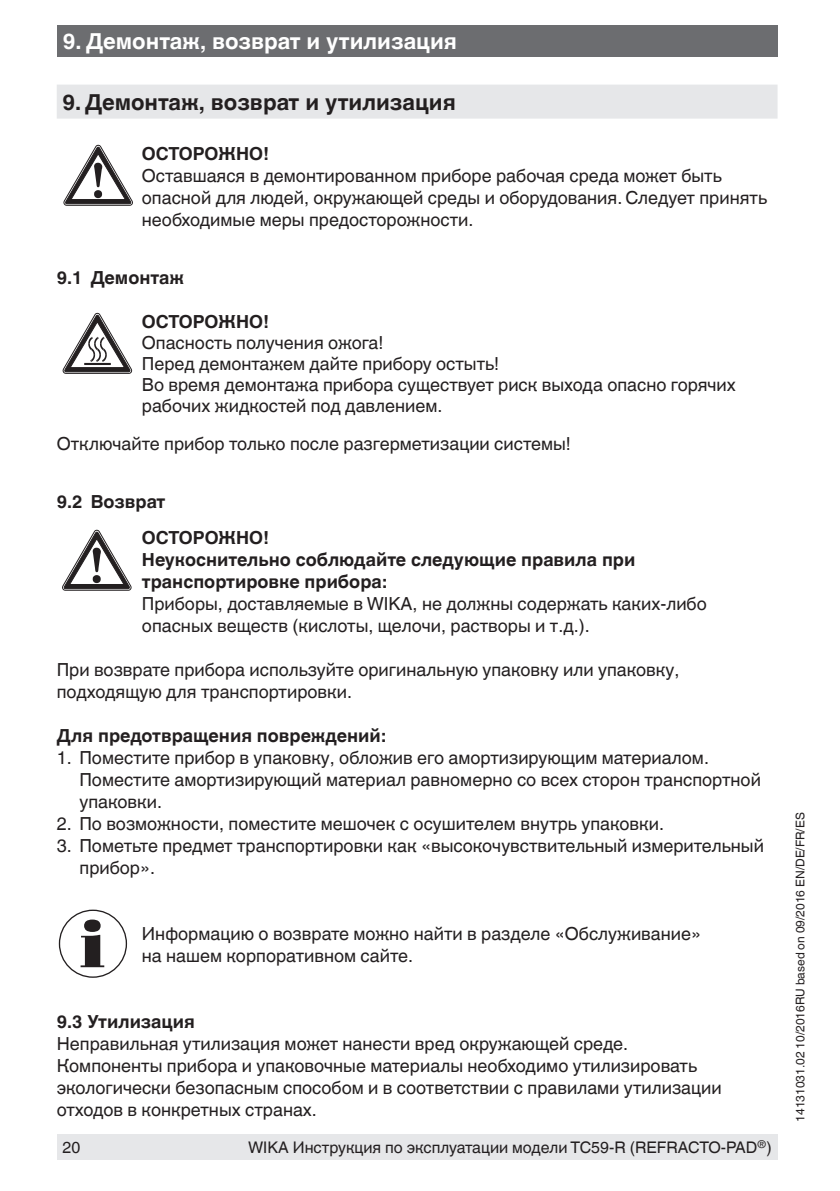
<style>
.page{position:relative;width:840px;height:1191px;background:#fff}
.page>*{position:absolute;margin:0;border:0;box-sizing:border-box;transform-origin:0 0}
.t1{font:700 22px "Helvetica World";color:#fff}
.t2{font:700 22px "Helvetica World";color:#231f20}
.t3{font:18px/22px "Helvetica World";color:#231f20}
.t4{font:700 18px/36px "Helvetica World";color:#231f20}
.t5{font:16px "Helvetica World";color:#231f20}
.t6{font:12px "Helvetica World";color:#231f20}
</style>
<div class="page">
<div style="left:57px;top:26px;width:720px;height:31px;background:#6c6d70"></div>
<div style="left:57px;top:1134px;width:720px;height:25px;background:#e6e7e9"></div>
<div style="left:57px;top:85px;width:720px;height:34px;background:#e6e7e9"></div>
<svg style="left:64px;top:145px;width:68px;height:60px"></svg>
<svg style="left:63px;top:313px;width:69px;height:60px"></svg>
<svg style="left:62px;top:530px;width:69px;height:60px"></svg>
<svg style="left:80px;top:919px;width:24px;height:48px"></svg>
<div style="left:59px;top:909px;width:68px;height:68px;border:1px solid #231f20;border-radius:50%"></div>
<p class="t1" style="left:63px;top:29px;width:395px">9. Демонтаж, возврат и утилизация</p>
<p class="t2" style="left:62px;top:90px;width:395px">9. Демонтаж, возврат и утилизация</p>
<p class="t4" style="left:142px;top:136px;width:129px">ОСТОРОЖНО!</p>
<p class="t3" style="left:142px;top:165px;width:626px">Оставшаяся в демонтированном приборе рабочая среда может быть опасной для людей, окружающей среды и оборудования. Следует принять необходимые меры предосторожности.</p>
<p class="t4" style="left:57px;top:260px;width:129px">9.1 Демонтаж</p>
<p class="t4" style="left:142px;top:304px;width:129px">ОСТОРОЖНО!</p>
<p class="t3" style="left:142px;top:332px;width:595px;line-height:21px">Опасность получения ожога!<br>Перед демонтажем дайте прибору остыть!<br>Во время демонтажа прибора существует риск выхода опасно горячих рабочих жидкостей под давлением.</p>
<p class="t3" style="left:57px;top:433px;width:515px">Отключайте прибор только после разгерметизации системы!</p>
<p class="t4" style="left:142px;top:484px;width:129px;text-indent:-85px">9.2 Возврат<br>ОСТОРОЖНО!</p>
<p class="t4" style="left:142px;top:549px;width:494px;line-height:22px">Неукоснительно соблюдайте следующие правила при транспортировке прибора:</p>
<p class="t3" style="left:142px;top:593px;width:566px">Приборы, доставляемые в WIKA, не должны содержать каких-либо опасных веществ (кислоты, щелочи, растворы и т.д.).</p>
<p class="t3" style="left:57px;top:659px;width:623px">При возврате прибора используйте оригинальную упаковку или упаковку, подходящую для транспортировки.</p>
<p class="t4" style="left:57px;top:718px;width:330px">Для предотвращения повреждений:</p>
<p class="t3" style="left:79px;top:747px;width:682px;text-indent:-23px">1. Поместите прибор в упаковку, обложив его амортизирующим материалом.<br>Поместите амортизирующий материал равномерно со всех сторон транспортной упаковки.</p>
<p class="t3" style="left:57px;top:813px;width:608px">2. По возможности, поместите мешочек с осушителем внутрь упаковки.</p>
<p class="t3" style="left:79px;top:835px;width:685px;text-indent:-23px">3. Пометьте предмет транспортировки как «высокочувствительный измерительный прибор».</p>
<p class="t3" style="left:142px;top:923px;width:560px">Информацию о возврате можно найти в разделе «Обслуживание» на нашем корпоративном сайте.</p>
<p class="t4" style="left:57px;top:1004px;width:140px">9.3 Утилизация</p>
<p class="t3" style="left:57px;top:1033px;width:666px">Неправильная утилизация может нанести вред окружающей среде.<br>Компоненты прибора и упаковочные материалы необходимо утилизировать экологически безопасным способом и в соответствии с правилами утилизации отходов в конкретных странах.</p>
<p class="t5" style="left:62px;top:1137px;width:19px">20</p>
<p class="t5" style="left:248px;top:1137px;width:525px">WIKA Инструкция по эксплуатации модели TC59-R (REFRACTO-PAD<sup>®</sup>)</p>
<p class="t6" style="left:792px;top:1121px;width:311px;rotate:-90deg">14131031.02 10/2016RU based on 09/2016 EN/DE/FR/ES</p>
</div>
